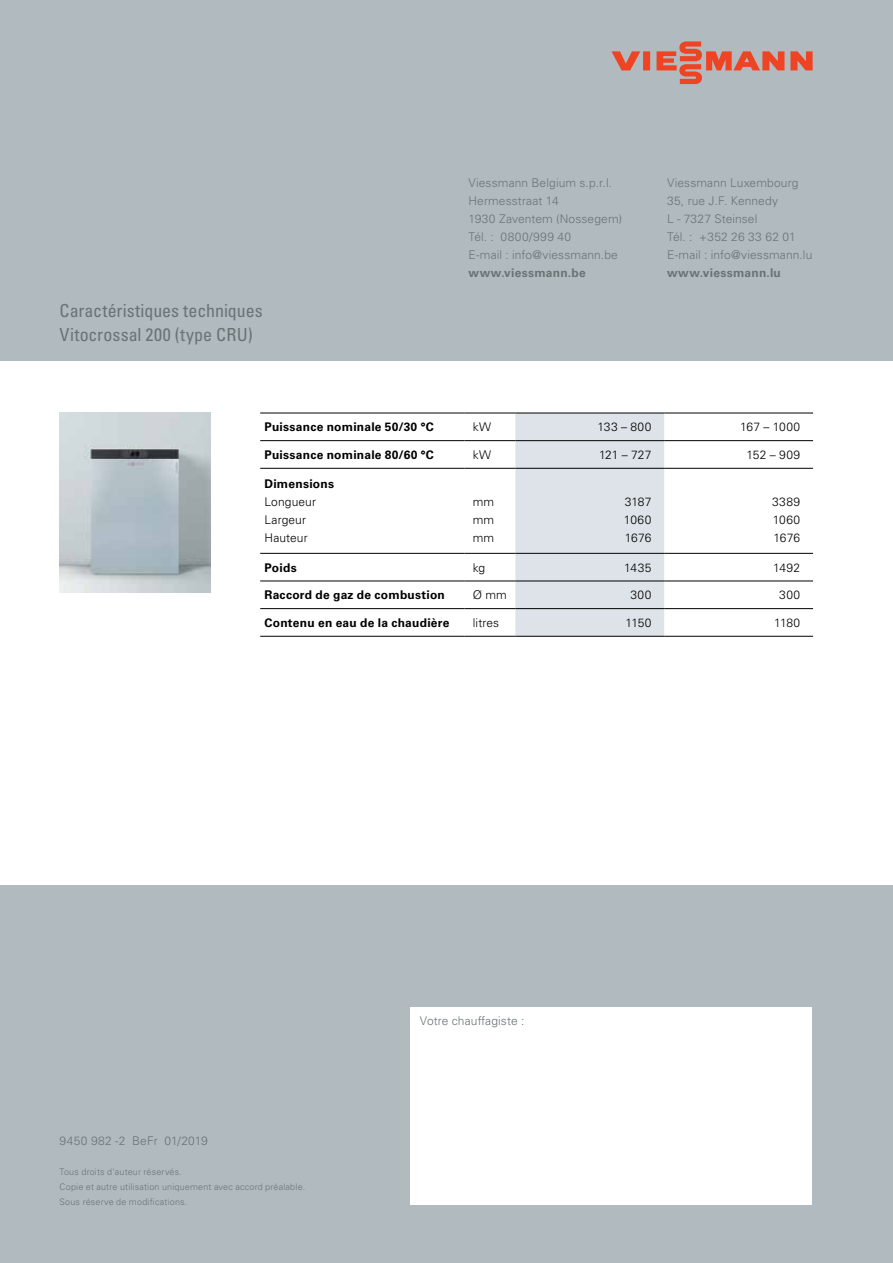
<style>
.page{position:relative;width:893px;height:1263px;background:#b1babf}
.page>*{position:absolute;margin:0;border:0;box-sizing:border-box;transform-origin:0 0}
.t1{font:condensed 18px/24px "Univers LTCYR 57";color:#6a7374}
.t2{font:300 12px/18px "Univers LT Std";letter-spacing:.01em;color:#6a7374}
.t3{font:300 12px/18px "Univers LTCYR 45";letter-spacing:.01em;color:#000;text-align:justify}
.t4{font:700 12px "Univers LTCYR 65";letter-spacing:.02em;color:#000}
.t5{font:300 12px "Univers LTCYR 45";letter-spacing:.01em;color:#6a7374}
.t6{font:700 12px "Univers LT Std";letter-spacing:.025em;color:#6a7374}
.t7{font:300 9px/15px "Univers LTCYR 45";letter-spacing:.02em;color:#6a7374}
</style>
<div class="page">
<div style="left:0;top:361px;width:893px;height:523px;background:#fff"></div>
<img style="left:60px;top:412px;width:150px;height:180px">
<div style="left:411px;top:1007px;width:401px;height:197px;background:#fff"></div>
<div style="left:515px;top:414px;width:149px;height:222px;background:#dde3e8"></div>
<hr style="left:260px;top:413px;width:204px;height:1px;background:#000">
<hr style="left:464px;top:413px;width:51px;height:1px;background:#000">
<hr style="left:515px;top:413px;width:149px;height:1px;background:#000">
<hr style="left:664px;top:413px;width:149px;height:1px;background:#000">
<hr style="left:260px;top:440px;width:204px;height:1px;background:#000">
<hr style="left:464px;top:440px;width:51px;height:1px;background:#000">
<hr style="left:515px;top:440px;width:149px;height:1px;background:#000">
<hr style="left:664px;top:440px;width:149px;height:1px;background:#000">
<hr style="left:260px;top:468px;width:204px;height:1px;background:#000">
<hr style="left:464px;top:468px;width:51px;height:1px;background:#000">
<hr style="left:515px;top:468px;width:149px;height:1px;background:#000">
<hr style="left:664px;top:468px;width:149px;height:1px;background:#000">
<hr style="left:260px;top:553px;width:204px;height:1px;background:#000">
<hr style="left:464px;top:553px;width:51px;height:1px;background:#000">
<hr style="left:515px;top:553px;width:149px;height:1px;background:#000">
<hr style="left:664px;top:553px;width:149px;height:1px;background:#000">
<hr style="left:260px;top:581px;width:204px;height:1px;background:#000">
<hr style="left:464px;top:581px;width:51px;height:1px;background:#000">
<hr style="left:515px;top:581px;width:149px;height:1px;background:#000">
<hr style="left:664px;top:581px;width:149px;height:1px;background:#000">
<hr style="left:260px;top:608px;width:204px;height:1px;background:#000">
<hr style="left:464px;top:608px;width:51px;height:1px;background:#000">
<hr style="left:515px;top:608px;width:149px;height:1px;background:#000">
<hr style="left:664px;top:608px;width:149px;height:1px;background:#000">
<hr style="left:260px;top:636px;width:204px;height:1px;background:#000">
<hr style="left:464px;top:636px;width:51px;height:1px;background:#000">
<hr style="left:515px;top:636px;width:149px;height:1px;background:#000">
<hr style="left:664px;top:636px;width:149px;height:1px;background:#000">
<svg style="left:611px;top:41px;width:202px;height:43px"></svg>
<h1 class="t1" style="left:60px;top:298px;width:205px">Caractéristiques techniques<br>Vitocrossal 200 (type CRU)</h1>
<p class="t2" style="left:468px;top:174px;width:155px">Viessmann Belgium s.p.r.l.<br>Hermesstraat 14<br>1930 Zaventem (Nossegem)<br>Tél. : 0800/999 40<br>E-mail : info@viessmann.be</p>
<p class="t6" style="left:468px;top:266px;width:119px">www.viessmann.be</p>
<p class="t2" style="left:667px;top:174px;width:147px">Viessmann Luxembourg<br>35, rue J.F. Kennedy<br>L - 7327 Steinsel<br>Tél. : +352 26 33 62 01<br>E-mail : info@viessmann.lu</p>
<p class="t6" style="left:667px;top:266px;width:115px">www.viessmann.lu</p>
<p class="t4" style="left:264px;top:419px;width:171px">Puissance nominale 50/30 °C</p>
<p class="t3" style="left:473px;top:418px;width:20px">kW</p>
<p class="t3" style="left:597px;top:418px;width:55px">133 – 800</p>
<p class="t3" style="left:740px;top:418px;width:62px">167 – 1000</p>
<p class="t4" style="left:264px;top:446px;width:171px">Puissance nominale 80/60 °C</p>
<p class="t3" style="left:473px;top:445px;width:20px">kW</p>
<p class="t3" style="left:599px;top:445px;width:54px">121 – 727</p>
<p class="t3" style="left:747px;top:445px;width:55px">152 – 909</p>
<p class="t4" style="left:264px;top:475px;width:71px">Dimensions</p>
<p class="t3" style="left:264px;top:493px;width:53px;text-align:left">Longueur<br>Largeur<br>Hauteur</p>
<p class="t3" style="left:473px;top:493px;width:23px">mm mm mm</p>
<p class="t3" style="left:624px;top:493px;width:29px">3187<br>1060<br>1676</p>
<p class="t3" style="left:772px;top:493px;width:30px">3389<br>1060<br>1676</p>
<p class="t4" style="left:264px;top:559px;width:34px">Poids</p>
<p class="t3" style="left:473px;top:558px;width:14px">kg</p>
<p class="t3" style="left:624px;top:558px;width:29px">1435</p>
<p class="t3" style="left:773px;top:558px;width:29px">1492</p>
<p class="t4" style="left:264px;top:586px;width:182px">Raccord de gaz de combustion</p>
<p class="t3" style="left:473px;top:586px;width:36px">Ø mm</p>
<p class="t3" style="left:630px;top:586px;width:23px">300</p>
<p class="t3" style="left:779px;top:586px;width:23px">300</p>
<p class="t4" style="left:264px;top:614px;width:187px">Contenu en eau de la chaudière</p>
<p class="t3" style="left:473px;top:613px;width:28px">litres</p>
<p class="t3" style="left:626px;top:613px;width:27px">1150</p>
<p class="t3" style="left:774px;top:613px;width:27px">1180</p>
<p class="t5" style="left:60px;top:1132px;width:150px">9450 982 -2 BeFr 01/2019</p>
<p class="t7" style="left:60px;top:1164px;width:247px">Tous droits d'auteur réservés.<br>Copie et autre utilisation uniquement avec accord préalable.<br>Sous réserve de modifications.</p>
<p class="t5" style="left:420px;top:1013px;width:106px">Votre chauffagiste :</p>
</div>
